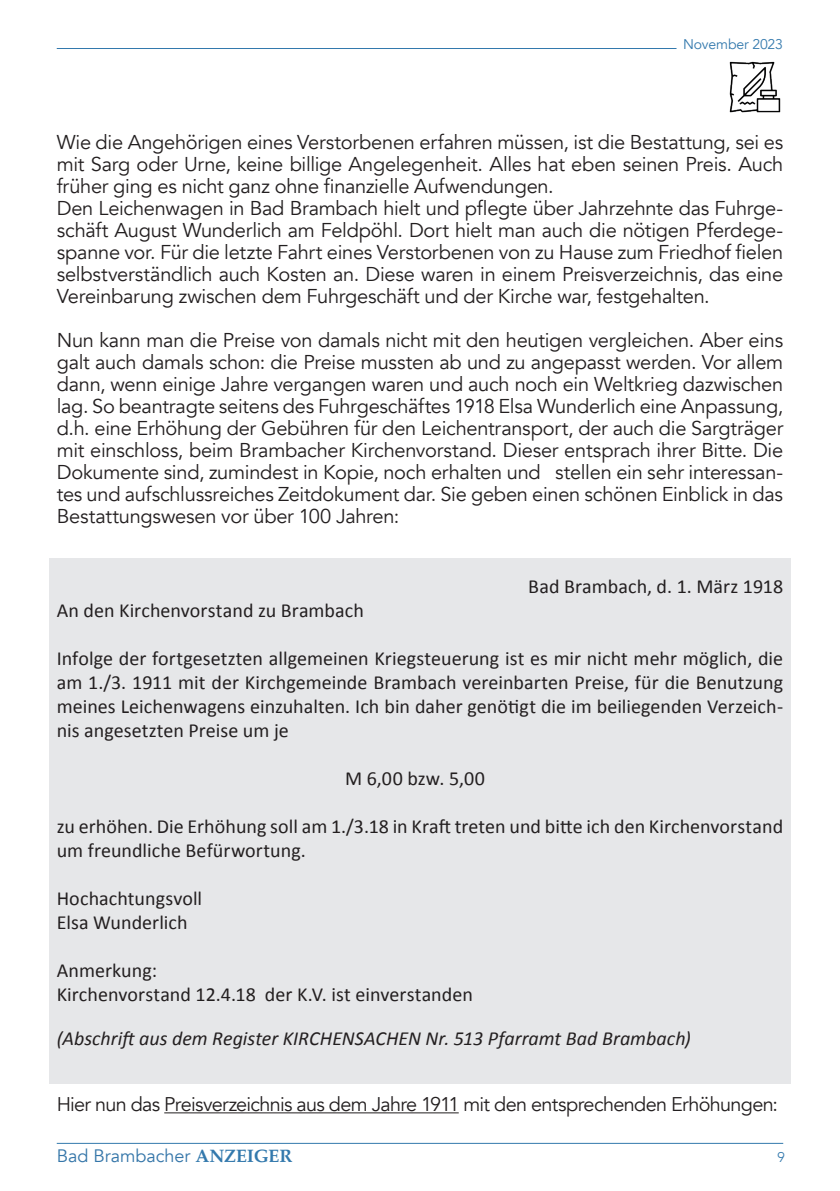
<style>
.page{position:relative;width:840px;height:1191px;background:#fff}
.page>*{position:absolute;margin:0;border:0;box-sizing:border-box;transform-origin:0 0}
.t1{font:20px/22px "Avenir";letter-spacing:-.015em;color:#231f20}
.t2{font:20px/24px "Calibri";letter-spacing:.005em;color:#231f20}
.t3{font:italic 20px "Calibri";color:#231f20}
.t4{font:19.8px "Avenir";letter-spacing:-.035em;color:#231f20}
.t5{font:18px "Avenir";color:#3576a9}
.t6{font:14px "Avenir";letter-spacing:-.01em;color:#3379ad}
.t7{font:300 14px "Avenir";color:#3379ad}
.s1{font-family:"Palatino";font-weight:700;color:#3379ad}
</style>
<div class="page">
<hr style="left:57px;top:1143px;width:725px;height:1px;background:#3379ad">
<hr style="left:57px;top:48px;width:619px;height:1px;background:#3379ad">
<div style="left:50px;top:558px;width:740px;height:526px;background:#e6e7e9"></div>
<hr style="left:164px;top:1112px;width:294px;height:1px;background:#231f20">
<img style="left:729px;top:61px;width:52px;height:52px">
<p class="t6" style="left:682px;top:36px;width:101px">November 2023</p>
<p class="t1" style="left:57px;top:131px;width:727px">Wie die Angehörigen eines Verstorbenen erfahren müssen, ist die Bestattung, sei es mit Sarg oder Urne, keine billige Angelegenheit. Alles hat eben seinen Preis. Auch früher ging es nicht ganz ohne finanzielle Aufwendungen.<br>Den Leichenwagen in Bad Brambach hielt und pflegte über Jahrzehnte das Fuhrge&shy;schäft August Wunderlich am Feldpöhl. Dort hielt man auch die nötigen Pferdege&shy;spanne vor. Für die letzte Fahrt eines Verstorbenen von zu Hause zum Friedhof fielen selbstverständlich auch Kosten an. Diese waren in einem Preisverzeichnis, das eine Vereinbarung zwischen dem Fuhrgeschäft und der Kirche war, festgehalten.</p>
<p class="t1" style="left:57px;top:329px;width:727px;text-align:justify">Nun kann man die Preise von damals nicht mit den heutigen vergleichen. Aber eins galt auch damals schon: die Preise mussten ab und zu angepasst werden. Vor allem dann, wenn einige Jahre vergangen waren und auch noch ein Weltkrieg dazwischen lag. So beantragte seitens des Fuhrgeschäftes 1918 Elsa Wunderlich eine Anpassung, d.h. eine Erhöhung der Gebühren für den Leichentransport, der auch die Sargträger mit einschloss, beim Brambacher Kirchenvorstand. Dieser entsprach ihrer Bitte. Die Dokumente sind, zumindest in Kopie, noch erhalten und stellen ein sehr interessan&shy;tes und aufschlussreiches Zeitdokument dar. Sie geben einen schönen Einblick in das Bestattungswesen vor über 100 Jahren:</p>
<p class="t2" style="left:528px;top:573px;width:256px">Bad Brambach, d. 1. März 1918</p>
<p class="t2" style="left:57px;top:597px;width:308px">An den Kirchenvorstand zu Brambach</p>
<p class="t2" style="left:57px;top:645px;width:727px;text-align:justify">Infolge der fortgesetzten allgemeinen Kriegsteuerung ist es mir nicht mehr möglich, die am 1./3. 1911 mit der Kirchgemeinde Brambach vereinbarten Preise, für die Benutzung meines Leichenwagens einzuhalten. Ich bin daher genötigt die im beiliegenden Verzeich&shy;nis angesetzten Preise um je</p>
<p class="t2" style="left:345px;top:765px;width:141px">M 6,00 bzw. 5,00</p>
<p class="t2" style="left:57px;top:813px;width:727px">zu erhöhen. Die Erhöhung soll am 1./3.18 in Kraft treten und bitte ich den Kirchenvorstand um freundliche Befürwortung.</p>
<p class="t2" style="left:57px;top:885px;width:147px">Hochachtungsvoll<br>Elsa Wunderlich</p>
<p class="t2" style="left:57px;top:957px;width:417px">Anmerkung:<br>Kirchenvorstand 12.4.18 der K.V. ist einverstanden</p>
<p class="t3" style="left:57px;top:1026px;width:635px">(Abschrift aus dem Register KIRCHENSACHEN Nr. 513 Pfarramt Bad Brambach)</p>
<p class="t4" style="left:57px;top:1092px;width:722px">Hier nun das Preisverzeichnis aus dem Jahre 1911 mit den entsprechenden Erhöhungen:</p>
<p class="t5" style="left:57px;top:1145px;width:237px">Bad Brambacher <span class="s1">ANZEIGER</span></p>
<p class="t7" style="left:776px;top:1149px;width:9px">9</p>
</div>
